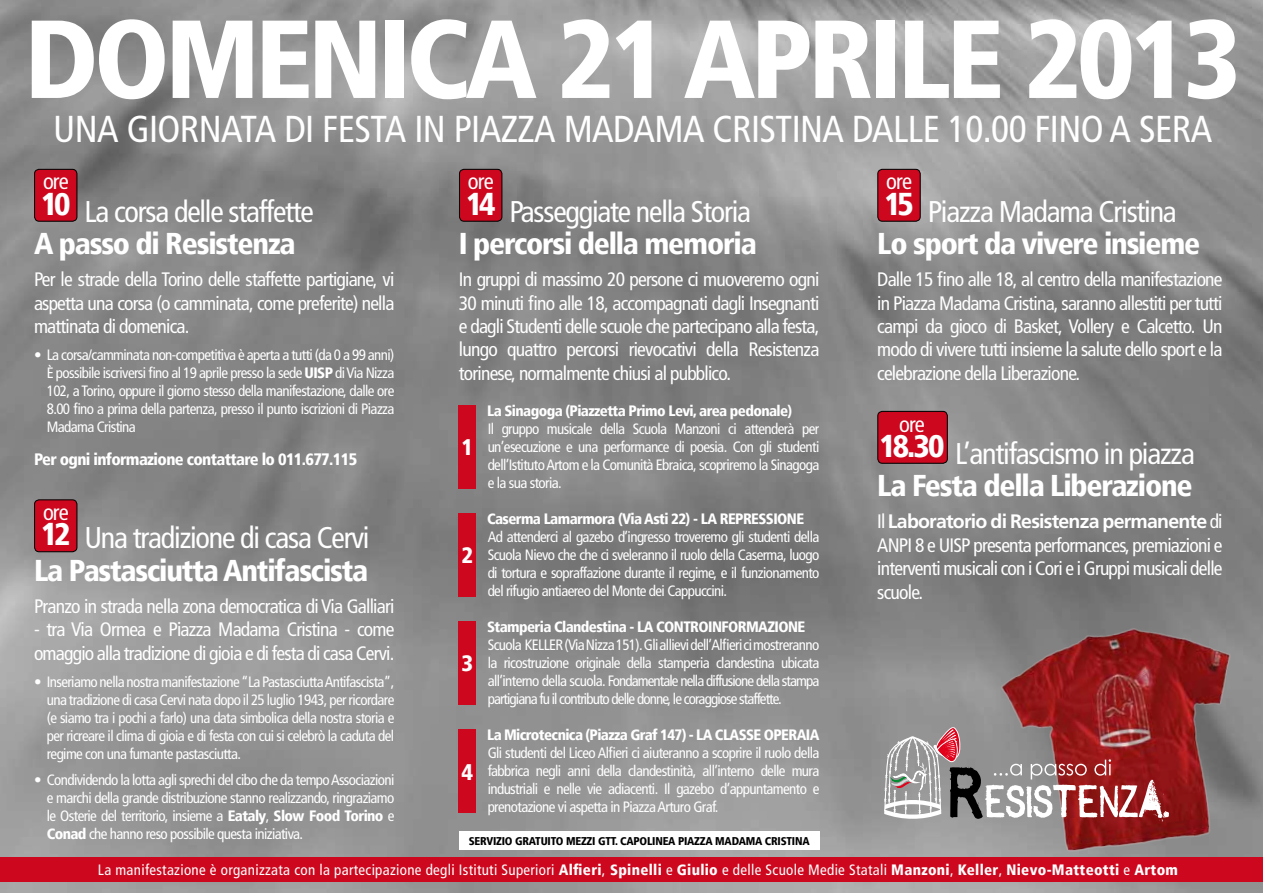
<style>
.page{position:relative;width:1263px;height:893px;background:#fff}
.page>*{position:absolute;margin:0;border:0;box-sizing:border-box;transform-origin:0 0}
.t1{font:900 condensed 110.7px "Frutiger LT";letter-spacing:-.04em;color:#fff}
.t2{font:condensed 37.5px "Frutiger LT";letter-spacing:-.015em;color:#fff}
.t3{font:900 condensed 31.5px "Frutiger LT";letter-spacing:-.1em;color:#fff}
.t4{font:900 condensed 30px/32.2px "Frutiger LT";letter-spacing:-.04em;color:#fff}
.t5{font:condensed 30px "Frutiger LT";letter-spacing:-.04em;color:#fff}
.t6{font:condensed 22.5px "Frutiger LT";letter-spacing:-.04em;color:#fff}
.t7{font:900 condensed 22.5px "Frutiger LT";color:#fff}
.t8{font:condensed 19.5px/23.4px "Frutiger LT";letter-spacing:-.04em;color:#fff;text-align:justify}
.t9{font:700 19.5px "Frutiger";letter-spacing:-.04em;color:#fff}
.t10{font:900 condensed 16.5px "Frutiger LT";letter-spacing:-.04em;color:#fff}
.t11{font:condensed 15px/18px "Frutiger LT";letter-spacing:-.04em;color:#fff;text-align:justify}
.t12{font:900 condensed 15px "Frutiger LT";letter-spacing:-.04em;color:#fff}
.t13{font:condensed 15px "Frutiger LT";letter-spacing:.02em;color:#fff}
.t14{font:900 condensed 11.25px "Frutiger LT";letter-spacing:-.02em;color:#000}
.s1{font-weight:900}
.s2{font-size:31.5px}
.s3{font-weight:400}
.s4{font-family:"Frutiger LT";font-weight:400;font-stretch:condensed}
</style>
<div class="page">
<img style="left:0;top:0;width:1263px;height:893px">
<div style="left:35px;top:169px;width:42px;height:52px;background:#cd071e;border-radius:5px"></div>
<div style="left:34px;top:169px;width:43px;height:53px;border:1px solid #000;border-radius:5px"></div>
<div style="left:35px;top:500px;width:42px;height:52px;background:#cd071e;border-radius:5px"></div>
<div style="left:34px;top:499px;width:43px;height:53px;border:1px solid #000;border-radius:5px"></div>
<div style="left:878px;top:411px;width:69px;height:52px;background:#cd071e;border-radius:5px"></div>
<div style="left:877px;top:411px;width:71px;height:53px;border:1px solid #000;border-radius:5px"></div>
<div style="left:0;top:857px;width:1263px;height:25px;background:#cd071e"></div>
<div style="left:459px;top:405px;width:17px;height:84px;background:#cd071e"></div>
<div style="left:459px;top:513px;width:17px;height:84px;background:#cd071e"></div>
<div style="left:459px;top:621px;width:17px;height:84px;background:#cd071e"></div>
<div style="left:459px;top:730px;width:17px;height:83px;background:#cd071e"></div>
<div style="left:459px;top:169px;width:43px;height:52px;background:#cd071e;border-radius:5px"></div>
<div style="left:459px;top:169px;width:43px;height:53px;border:1px solid #000;border-radius:5px"></div>
<div style="left:459px;top:831px;width:360px;height:19px;background:#fff"></div>
<div style="left:878px;top:169px;width:42px;height:52px;background:#cd071e;border-radius:5px"></div>
<div style="left:877px;top:169px;width:44px;height:53px;border:1px solid #000;border-radius:5px"></div>
<img style="left:987px;top:607px;width:276px;height:250px">
<svg style="left:884px;top:727px;width:285px;height:94px"></svg>
<h1 class="t1" style="left:24px;top:-7px;width:341px">domenica</h1>
<h1 class="t1" style="left:557px;top:-7px;width:181px">21 april</h1>
<h1 class="t1" style="left:946px;top:-7px;width:296px">e 2013</h1>
<h2 class="t2" style="left:53px;top:107px;width:22px">una</h2>
<h2 class="t2" style="left:127px;top:107px;width:20px">giornata</h2>
<h2 class="t2" style="left:284px;top:107px;width:71px">di festa</h2>
<h2 class="t2" style="left:414px;top:107px;width:174px">in Piazza madama</h2>
<h2 class="t2" style="left:712px;top:107px;width:18px">cristina</h2>
<h2 class="t2" style="left:852px;top:107px;width:18px">dalle</h2>
<h2 class="t2" style="left:948px;top:107px;width:266px">10.00 FINO A SERA</h2>
<h3 class="t6" style="left:43px;top:168px;width:27px">ore</h3>
<h3 class="t3" style="left:41px;top:185px;width:31px">10</h3>
<h3 class="t5" style="left:84px;top:194px;width:231px">La corsa delle staffette</h3>
<h3 class="t4" style="left:34px;top:227px;width:263px">A passo di Resistenza</h3>
<h3 class="t8" style="left:34px;top:268px;width:362px">Per le strade della Torino delle staffette partigiane, vi aspetta una corsa (o camminata, come preferite) nella mattinata di domenica.</h3>
<p class="t11" style="left:47px;top:346px;width:349px;text-indent:-13px">• La corsa/camminata non-competitiva è aperta a tutti (da 0 a 99 anni)<br>È possibile iscriversi fino al 19 aprile presso la sede <span class="s1">UISP</span> di Via Nizza 102, a Torino, oppure il giorno stesso della manifestazione, dalle ore 8.00 fino a prima della partenza, presso il punto iscrizioni di Piazza Madama Cristina</p>
<p class="t10" style="left:34px;top:449px;width:325px">Per ogni informazione contattare lo 011.677.115</p>
<h3 class="t6" style="left:43px;top:499px;width:27px">ore</h3>
<h3 class="t4" style="left:34px;top:522px;width:337px"><span class="s2">12</span> <span class="s3">Una tradizione di casa Cervi<br></span>La Pastasciutta Antifascista</h3>
<h3 class="t8" style="left:34px;top:595px;width:362px">Pranzo in strada nella zona democratica di Via Galliari</h3>
<h3 class="t8" style="left:34px;top:618px;width:362px">- tra Via Ormea e Piazza Madama Cristina - come omaggio alla tradizione di gioia e di festa di casa Cervi.</h3>
<p class="t11" style="left:47px;top:673px;width:349px;text-indent:-13px">• Inseriamo nella nostra manifestazione “La Pastasciutta Antifascista”, una tradizione di casa Cervi nata dopo il 25 luglio 1943, per ricordare (e siamo tra i pochi a farlo) una data simbolica della nostra storia e per ricreare il clima di gioia e di festa con cui si celebrò la caduta del regime con una fumante pastasciutta.</p>
<p class="t11" style="left:47px;top:771px;width:349px;text-indent:-13px">• Condividendo la lotta agli sprechi del cibo che da tempo Associazioni e marchi della grande distribuzione stanno realizzando, ringraziamo le Osterie del territorio, insieme a <span class="s1">Eataly</span>, <span class="s1">Slow Food Torino</span> e <span class="s1">Conad</span> che hanno reso possibile questa iniziativa.</p>
<h3 class="t6" style="left:468px;top:168px;width:27px">ore</h3>
<h3 class="t3" style="left:466px;top:185px;width:31px">14</h3>
<h3 class="t5" style="left:509px;top:194px;width:243px">Passeggiate nella Storia</h3>
<h3 class="t4" style="left:459px;top:227px;width:299px">I percorsi della memoria</h3>
<p class="t8" style="left:459px;top:268px;width:362px">In gruppi di massimo 20 persone ci muoveremo ogni 30 minuti fino alle 18, accompagnati dagli Insegnanti e dagli Studenti delle scuole che partecipano alla festa, lungo quattro percorsi rievocativi della Resistenza torinese, normalmente chiusi al pubblico.</p>
<h3 class="t7" style="left:462px;top:434px;width:13px">1</h3>
<h3 class="t7" style="left:462px;top:542px;width:13px">2</h3>
<h3 class="t7" style="left:462px;top:650px;width:13px">3</h3>
<h3 class="t7" style="left:462px;top:758px;width:13px">4</h3>
<p class="t12" style="left:487px;top:402px;width:307px">La Sinagoga (Piazzetta Primo Levi, area pedonale)</p>
<p class="t11" style="left:488px;top:420px;width:333px">Il gruppo musicale della Scuola Manzoni ci attenderà per un’esecuzione e una performance di poesia. Con gli studenti dell’Istituto Artom e la Comunità Ebraica, scopriremo la Sinagoga e la sua storia.</p>
<p class="t12" style="left:487px;top:510px;width:317px">Caserma Lamarmora (Via Asti 22) - LA REPRESSIONE</p>
<p class="t11" style="left:488px;top:528px;width:333px">Ad attenderci al gazebo d’ingresso troveremo gli studenti della Scuola Nievo che che ci sveleranno il ruolo della Caserma, luogo di tortura e sopraffazione durante il regime, e il funzionamento del rifugio antiaereo del Monte dei Cappuccini.</p>
<p class="t12" style="left:487px;top:618px;width:318px">Stamperia Clandestina - LA CONTROINFORMAZIONE</p>
<p class="t11" style="left:488px;top:636px;width:333px">Scuola KELLER(ViaNizza151).Gliallievidell’Alfiericimostreranno la ricostruzione originale della stamperia clandestina ubicata all’interno della scuola. Fondamentale nella diffusione della stampa partigiana fu il contributo delle donne, le coraggiose staffette.</p>
<p class="t12" style="left:487px;top:726px;width:334px">La Microtecnica (Piazza Graf 147) - LA CLASSE OPERAIA</p>
<p class="t11" style="left:488px;top:744px;width:333px">Gli studenti del Liceo Alfieri ci aiuteranno a scoprire il ruolo della fabbrica negli anni della clandestinità, all’interno delle mura industriali e nelle vie adiacenti. Il gazebo d’appuntamento e prenotazione vi aspetta in Piazza Arturo Graf.</p>
<p class="t14" style="left:469px;top:834px;width:342px">servizio GRATUITO mezzi GTT. CAPOLINEA PIAZZA MADAMA CRISTINA</p>
<h3 class="t6" style="left:886px;top:168px;width:27px">ore</h3>
<h3 class="t3" style="left:884px;top:185px;width:31px">15</h3>
<h3 class="t5" style="left:928px;top:194px;width:251px">Piazza Madama Cristina</h3>
<h3 class="t4" style="left:877px;top:227px;width:324px">Lo sport da vivere insieme</h3>
<p class="t8" style="left:877px;top:268px;width:347px">Dalle 15 fino alle 18, al centro della manifestazione in Piazza Madama Cristina, saranno allestiti per tutti campi da gioco di Basket, Vollery e Calcetto. Un modo di vivere tutti insieme la salute dello sport e la celebrazione della Liberazione.</p>
<h3 class="t6" style="left:899px;top:411px;width:27px">ore</h3>
<h3 class="t3" style="left:879px;top:427px;width:66px">18.30</h3>
<h3 class="t5" style="left:955px;top:436px;width:241px">L’antifascismo in piazza</h3>
<h3 class="t4" style="left:877px;top:469px;width:317px">La Festa della Liberazione</h3>
<h3 class="t9" style="left:877px;top:510px;width:347px"><span class="s4">Il</span> Laboratorio di Resistenza permanente <span class="s4">di</span></h3>
<h3 class="t8" style="left:877px;top:533px;width:347px">ANPI 8 e UISP presenta performances, premiazioni e interventi musicali con i Cori e i Gruppi musicali delle scuole.</h3>
<p class="t13" style="left:98px;top:861px;width:1082px">La manifestazione è organizzata con la partecipazione degli Istituti Superiori <span class="s1">Alfieri</span>, <span class="s1">Spinelli</span> e <span class="s1">Giulio</span> e delle Scuole Medie Statali <span class="s1">Manzoni</span>, <span class="s1">Keller</span>, <span class="s1">Nievo-Matteotti</span> e <span class="s1">Artom</span></p>
</div>
